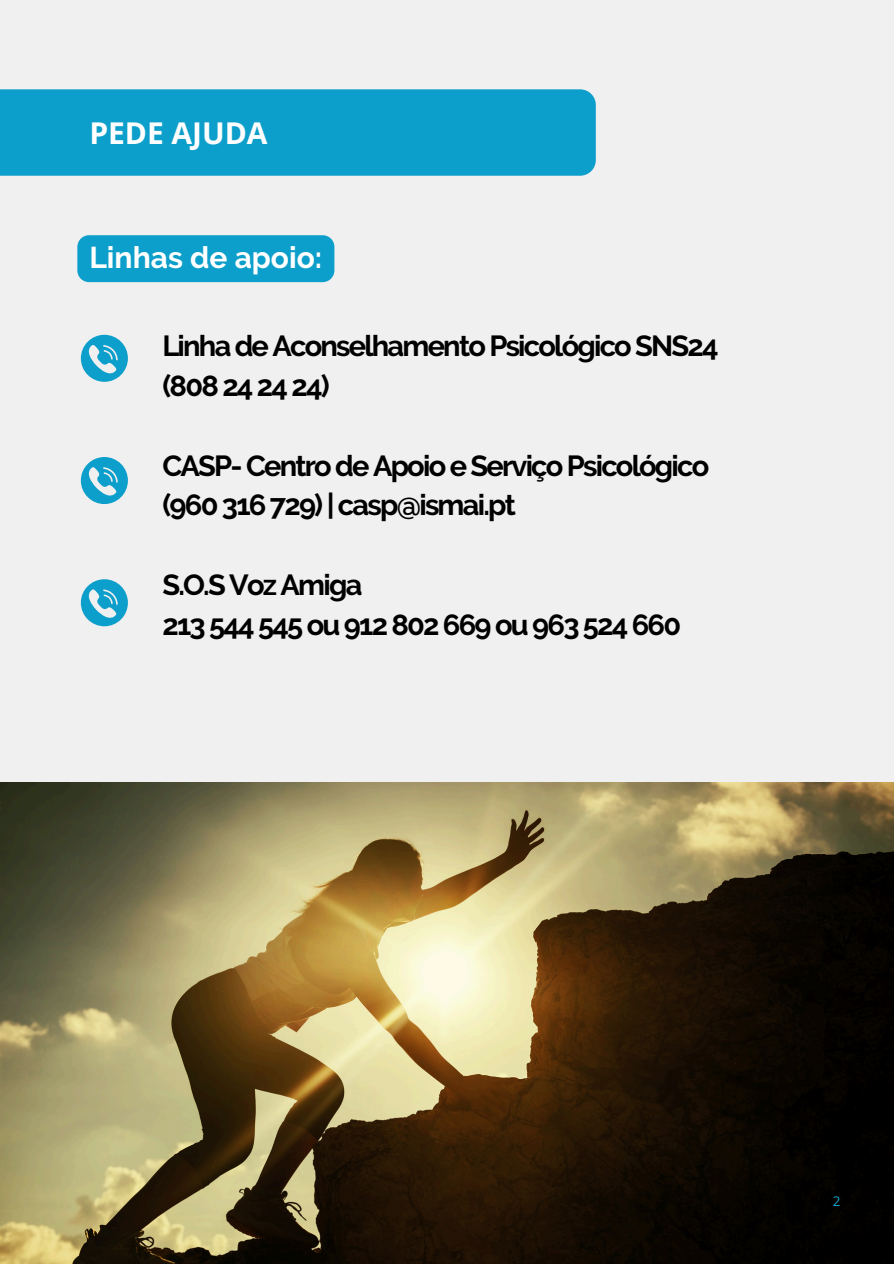
<style>
.page{position:relative;width:894px;height:1264px;background:#fff}
.page>*{position:absolute;margin:0;border:0;box-sizing:border-box;transform-origin:0 0}
.t1{font:700 30px "Raleway";color:#fff}
.t2{font:700 30px "Open Sans";color:#fff}
.t3{font:700 28.95px "Raleway";letter-spacing:-.06em;color:#000}
.t4{font:13.5px "Open Sans";color:#0d9fcb}
</style>
<div class="page">
<div style="left:0;top:0;width:893px;height:1263px;background:#f0f0f0"></div>
<div style="left:0;top:89px;width:595px;height:87px;background:#0d9fcb"></div>
<img style="left:0;top:782px;width:893px;height:481px">
<svg style="left:81px;top:335px;width:47px;height:47px"></svg>
<svg style="left:81px;top:457px;width:47px;height:47px"></svg>
<svg style="left:81px;top:579px;width:47px;height:47px"></svg>
<div style="left:77px;top:235px;width:257px;height:47px;background:#0d9fcb"></div>
<p class="t2" style="left:89px;top:112px;width:180px">PEDE AJUDA</p>
<p class="t1" style="left:89px;top:240px;width:234px">Linhas de apoio:</p>
<p class="t3" style="left:162px;top:328px;width:557px">Linha de Aconselhamento Psicológico SNS24</p>
<p class="t3" style="left:162px;top:368px;width:169px">(808 24 24 24)</p>
<p class="t3" style="left:162px;top:448px;width:548px">CASP- Centro de Apoio e Serviço Psicológico</p>
<p class="t3" style="left:162px;top:488px;width:355px">(960 316 729) | casp@ismai.pt</p>
<p class="t3" style="left:162px;top:568px;width:201px">S.O.S Voz Amiga</p>
<p class="t3" style="left:162px;top:608px;width:520px">213 544 545 ou 912 802 669 ou 963 524 660</p>
<h1 class="t4" style="left:832px;top:1191px;width:9px">2</h1>
</div>
